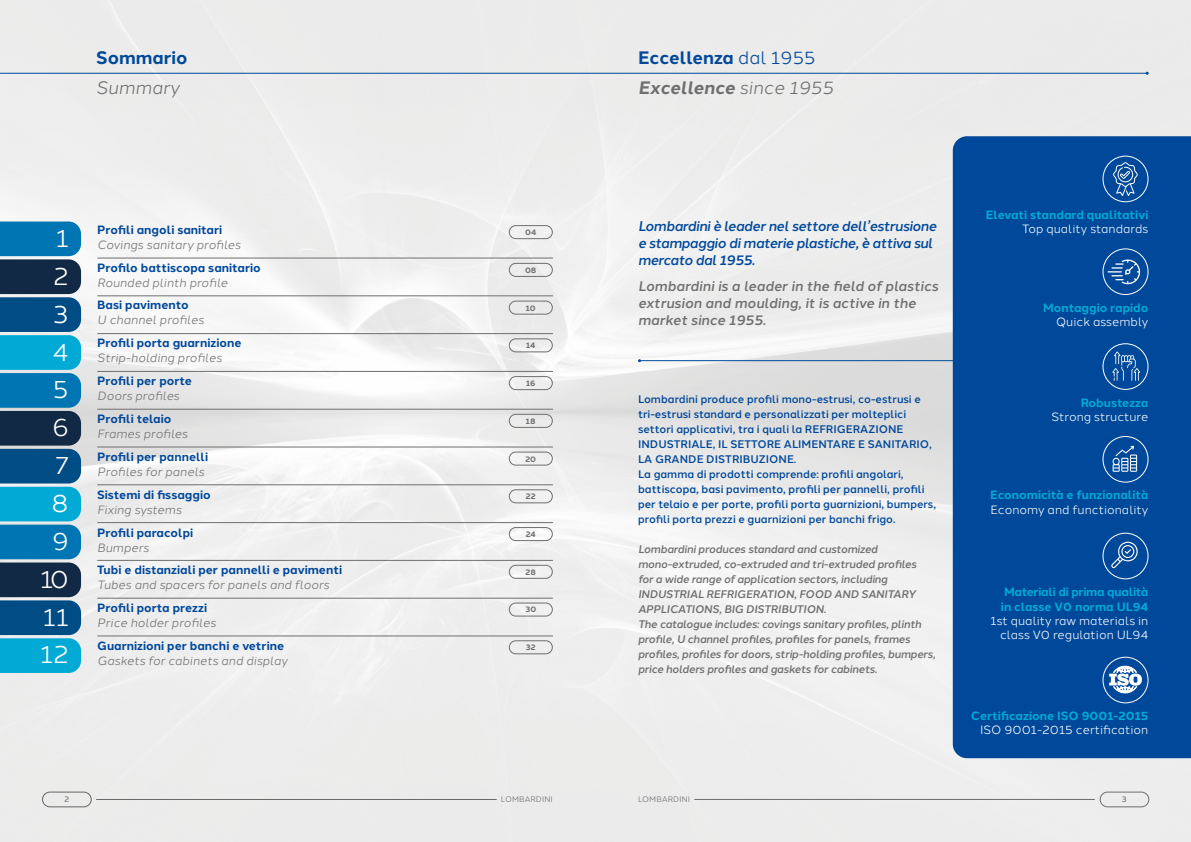
<style>
.page{position:relative;width:1191px;height:842px;background:#fff}
.page>*{position:absolute;margin:0;border:0;box-sizing:border-box;transform-origin:0 0}
.t1{font:25px/37.9px "Halcom";color:#fff;text-align:right}
.t2{font:700 18px/30px "Halcom";color:#00489a}
.t3{font:italic 18px "Halcom";color:#706f6f}
.t4{font:italic 500 14px/16.8px "Halcom";letter-spacing:-.03em;color:#00489a}
.t5{font:italic 500 14px/16.8px "Halcom";color:#706f6f}
.t6{font:700 12px "Halcom";color:#00489a}
.t7{font:italic 12px "Halcom";color:#706f6f}
.t8{font:12px/14.4px "Halcom";color:#fff;text-align:right}
.t9{font:700 12px "Halcom";color:#00aad5}
.t10{font:700 12px/14.4px "Halcom";letter-spacing:-.02em;color:#00aad5}
.t11{font:italic 500 11px/15px "Halcom";letter-spacing:-.02em;color:#706f6f}
.t12{font:500 11px/15px "Halcom";color:#00489a}
.t13{font:700 8px "Halcom";color:#706f6f}
.t14{font:8px "Halcom";letter-spacing:.01em;color:#706f6f}
.t15{font:8px "Halcom";color:#706f6f}
.s1{font-weight:400}
.s2{font-style:italic;color:#706f6f}
.s3{font-weight:400;font-style:italic;color:#706f6f}
</style>
<div class="page">
<img style="left:0;top:0;width:1191px;height:842px">
<svg style="left:0;top:221px;width:81px;height:452px;background:#17709b"></svg>
<div style="left:509px;top:225px;width:43px;height:14px;border:1px solid #706f6f;border-radius:7px"></div>
<div style="left:509px;top:452px;width:43px;height:13px;border:1px solid #706f6f;border-radius:7px"></div>
<div style="left:509px;top:339px;width:43px;height:13px;border:1px solid #706f6f;border-radius:7px"></div>
<div style="left:509px;top:565px;width:43px;height:14px;border:1px solid #706f6f;border-radius:7px"></div>
<div style="left:509px;top:263px;width:43px;height:14px;border:1px solid #706f6f;border-radius:7px"></div>
<div style="left:509px;top:489px;width:43px;height:14px;border:1px solid #706f6f;border-radius:7px"></div>
<div style="left:509px;top:376px;width:43px;height:14px;border:1px solid #706f6f;border-radius:7px"></div>
<div style="left:509px;top:603px;width:43px;height:13px;border:1px solid #706f6f;border-radius:7px"></div>
<div style="left:509px;top:301px;width:43px;height:13px;border:1px solid #706f6f;border-radius:7px"></div>
<div style="left:509px;top:527px;width:43px;height:14px;border:1px solid #706f6f;border-radius:7px"></div>
<div style="left:509px;top:414px;width:43px;height:14px;border:1px solid #706f6f;border-radius:7px"></div>
<div style="left:509px;top:640px;width:43px;height:14px;border:1px solid #706f6f;border-radius:7px"></div>
<hr style="left:97px;top:258px;width:456px;height:1px;background:#706f6f">
<hr style="left:97px;top:560px;width:456px;height:1px;background:#706f6f">
<hr style="left:97px;top:409px;width:456px;height:1px;background:#706f6f">
<hr style="left:97px;top:333px;width:456px;height:1px;background:#706f6f">
<hr style="left:97px;top:636px;width:456px;height:1px;background:#706f6f">
<hr style="left:97px;top:485px;width:456px;height:1px;background:#706f6f">
<hr style="left:97px;top:296px;width:456px;height:1px;background:#706f6f">
<hr style="left:97px;top:598px;width:456px;height:1px;background:#706f6f">
<hr style="left:97px;top:447px;width:456px;height:1px;background:#706f6f">
<hr style="left:97px;top:371px;width:456px;height:1px;background:#706f6f">
<hr style="left:97px;top:522px;width:456px;height:1px;background:#706f6f">
<hr style="left:639px;top:360px;width:552px;height:1px;background:#00489a">
<hr style="left:0;top:73px;width:1147px;height:1px;background:#00489a">
<div style="left:952px;top:136px;width:239px;height:622px;background:#00489a"></div>
<div style="left:1102px;top:156px;width:46px;height:46px;border:1px solid #fff;border-radius:50%"></div>
<svg style="left:1112px;top:162px;width:25px;height:34px"></svg>
<div style="left:1102px;top:248px;width:46px;height:47px;border:1px solid #fff;border-radius:50%"></div>
<svg style="left:1107px;top:259px;width:34px;height:25px"></svg>
<div style="left:1102px;top:343px;width:46px;height:47px;border:1px solid #fff;border-radius:50%"></div>
<svg style="left:1112px;top:351px;width:28px;height:30px"></svg>
<div style="left:1102px;top:533px;width:46px;height:46px;border:1px solid #fff;border-radius:50%"></div>
<div style="left:1102px;top:436px;width:46px;height:46px;border:1px solid #fff;border-radius:50%"></div>
<svg style="left:1112px;top:446px;width:25px;height:26px"></svg>
<div style="left:1102px;top:657px;width:46px;height:46px;border:1px solid #fff;border-radius:50%"></div>
<svg style="left:1109px;top:666px;width:33px;height:27px"></svg>
<svg style="left:1111px;top:542px;width:26px;height:26px"></svg>
<div style="left:42px;top:792px;width:49px;height:15px;border:1px solid #706f6f;border-radius:7px"></div>
<hr style="left:96px;top:799px;width:401px;height:1px;background:#706f6f">
<hr style="left:694px;top:799px;width:400px;height:1px;background:#706f6f">
<div style="left:1100px;top:792px;width:49px;height:15px;border:1px solid #706f6f;border-radius:7px"></div>
<h2 class="t2" style="left:96px;top:41px;width:93px">Sommario</h2>
<h2 class="t3" style="left:96px;top:73px;width:85px">Summary</h2>
<h1 class="t1" style="left:40px;top:217px;width:30px">1<br>2<br>3<br>4<br>5<br>6<br>7<br>8<br>9<br>10<br>11<br>12</h1>
<p class="t6" style="left:97px;top:220px;width:127px">Profili angoli sanitari</p>
<p class="t6" style="left:97px;top:258px;width:165px">Profilo battiscopa sanitario</p>
<p class="t6" style="left:97px;top:296px;width:93px">Basi pavimento</p>
<p class="t6" style="left:97px;top:333px;width:146px">Profili porta guarnizione</p>
<p class="t6" style="left:97px;top:371px;width:96px">Profili per porte</p>
<p class="t6" style="left:97px;top:409px;width:76px">Profili telaio</p>
<p class="t6" style="left:97px;top:447px;width:112px">Profili per pannelli</p>
<p class="t6" style="left:97px;top:485px;width:115px">Sistemi di fissaggio</p>
<p class="t6" style="left:97px;top:523px;width:98px">Profili paracolpi</p>
<p class="t6" style="left:97px;top:561px;width:246px">Tubi e distanziali per pannelli e pavimenti</p>
<p class="t6" style="left:97px;top:598px;width:111px">Profili porta prezzi</p>
<p class="t6" style="left:97px;top:636px;width:188px">Guarnizioni per banchi e vetrine</p>
<p class="t7" style="left:97px;top:235px;width:145px">Covings sanitary profiles</p>
<p class="t7" style="left:97px;top:273px;width:132px">Rounded plinth profile</p>
<p class="t7" style="left:97px;top:311px;width:108px">U channel profiles</p>
<p class="t7" style="left:97px;top:349px;width:126px">Strip-holding profiles</p>
<p class="t7" style="left:97px;top:386px;width:84px">Doors profiles</p>
<p class="t7" style="left:97px;top:424px;width:92px">Frames profiles</p>
<p class="t7" style="left:97px;top:462px;width:109px">Profiles for panels</p>
<p class="t7" style="left:97px;top:500px;width:86px">Fixing systems</p>
<p class="t7" style="left:97px;top:538px;width:53px">Bumpers</p>
<p class="t7" style="left:97px;top:576px;width:234px">Tubes and spacers for panels and floors</p>
<p class="t7" style="left:97px;top:614px;width:120px">Price holder profiles</p>
<p class="t7" style="left:97px;top:651px;width:192px">Gaskets for cabinets and display</p>
<p class="t13" style="left:525px;top:226px;width:13px">04</p>
<p class="t13" style="left:525px;top:264px;width:13px">08</p>
<p class="t13" style="left:526px;top:301px;width:11px">10</p>
<p class="t13" style="left:526px;top:339px;width:11px">14</p>
<p class="t13" style="left:526px;top:377px;width:11px">16</p>
<p class="t13" style="left:526px;top:414px;width:11px">18</p>
<p class="t13" style="left:525px;top:452px;width:12px">20</p>
<p class="t13" style="left:526px;top:490px;width:11px">22</p>
<p class="t13" style="left:526px;top:528px;width:12px">24</p>
<p class="t13" style="left:525px;top:565px;width:12px">28</p>
<p class="t13" style="left:525px;top:603px;width:12px">30</p>
<p class="t13" style="left:526px;top:641px;width:11px">32</p>
<h2 class="t2" style="left:638px;top:41px;width:197px">Eccellenza <span class="s1">dal 1955<br></span><span class="s2">Excellence</span> <span class="s3">since 1955</span></h2>
<p class="t4" style="left:638px;top:217px;width:300px">Lombardini è leader nel settore dell’estrusione e stampaggio di materie plastiche, è attiva sul mercato dal 1955.</p>
<p class="t5" style="left:638px;top:276px;width:302px">Lombardini is a leader in the field of plastics extrusion and moulding, it is active in the market since 1955.</p>
<p class="t12" style="left:638px;top:391px;width:299px">Lombardini produce profili mono-estrusi, co-estrusi e tri-estrusi standard e personalizzati per molteplici settori applicativi, tra i quali la REFRIGERAZIONE INDUSTRIALE, IL SETTORE ALIMENTARE E SANITARIO, LA GRANDE DISTRIBUZIONE.<br>La gamma di prodotti comprende: profili angolari, battiscopa, basi pavimento, profili per pannelli, profili per telaio e per porte, profili porta guarnizioni, bumpers, profili porta prezzi e guarnizioni per banchi frigo.</p>
<p class="t11" style="left:638px;top:540px;width:299px">Lombardini produces standard and customized mono-extruded, co-extruded and tri-extruded profiles<br>for a wide range of application sectors, including INDUSTRIAL REFRIGERATION, FOOD AND SANITARY APPLICATIONS, BIG DISTRIBUTION.<br>The catalogue includes: covings sanitary profiles, plinth profile, U channel profiles, profiles for panels, frames profiles, profiles for doors, strip-holding profiles, bumpers, price holders profiles and gaskets for cabinets.</p>
<p class="t9" style="left:986px;top:205px;width:164px">Elevati standard qualitativi</p>
<p class="t8" style="left:1022px;top:221px;width:128px">Top quality standards</p>
<p class="t9" style="left:1043px;top:298px;width:107px">Montaggio rapido</p>
<p class="t8" style="left:1056px;top:314px;width:94px">Quick assembly</p>
<p class="t9" style="left:1080px;top:393px;width:69px">Robustezza</p>
<p class="t8" style="left:1051px;top:408px;width:99px">Strong structure</p>
<p class="t9" style="left:990px;top:485px;width:160px">Economicità e funzionalità</p>
<p class="t8" style="left:990px;top:501px;width:159px">Economy and functionality</p>
<p class="t10" style="left:1001px;top:584px;width:149px">Materiali di prima qualità in classe V0 norma UL94</p>
<p class="t8" style="left:990px;top:612px;width:159px">1st quality raw materials in class V0 regulation UL94</p>
<p class="t9" style="left:971px;top:706px;width:179px">Certificazione ISO 9001-2015</p>
<p class="t8" style="left:980px;top:722px;width:170px">ISO 9001-2015 certification</p>
<p class="t15" style="left:64px;top:793px;width:6px">2</p>
<p class="t14" style="left:501px;top:793px;width:54px">LOMBARDINI</p>
<p class="t14" style="left:638px;top:793px;width:54px">LOMBARDINI</p>
<p class="t15" style="left:1122px;top:793px;width:7px">3</p>
</div>
